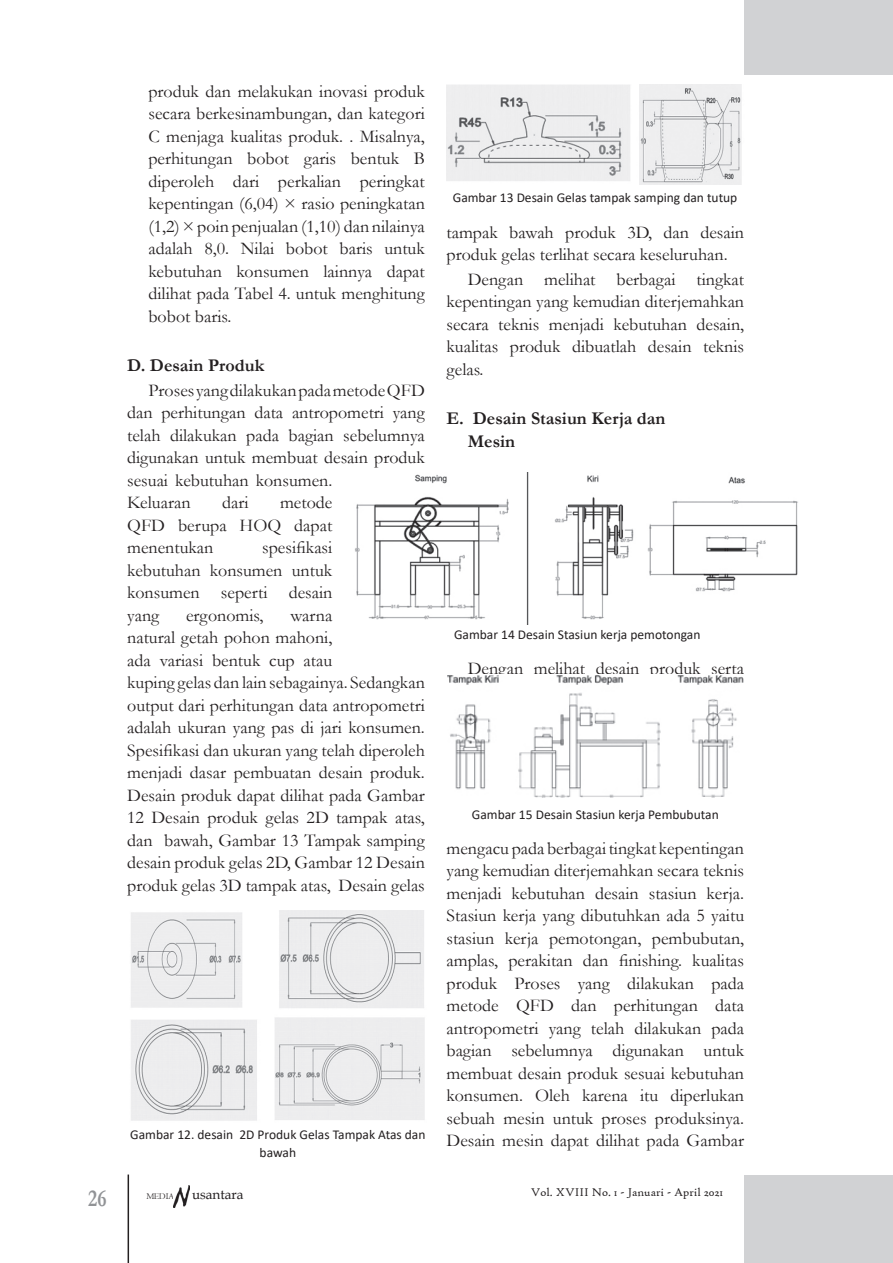
<style>
.page{position:relative;width:893px;height:1263px;background:#fff}
.page>*{position:absolute;margin:0;border:0;box-sizing:border-box;transform-origin:0 0}
.t1{font:700 24.3px "Garamond";color:#919396;scale:.8 1}
.t2{font:18px/22.5px "Garamond";color:#231f20;text-align:justify}
.t3{font:700 18px/22.5px "Garamond";color:#231f20}
.t4{font:13.5px/18px "Calibri";color:#231f20;text-align:center}
.t5{font:13.5px "Book Antiqua";color:#231f20}
.t6{font:12px "High Tower Text";color:#231f20}
.s1{font-family:"Centaur";font-size:9px}
</style>
<div class="page">
<div style="left:744px;top:0;width:149px;height:74px;background:#d1d2d4"></div>
<div style="left:744px;top:1176px;width:149px;height:87px;background:#d1d2d4"></div>
<hr style="left:128px;top:1174px;width:1px;height:89px;background:#231f20">
<img style="left:174px;top:1185px;width:16px;height:22px">
<img style="left:131px;top:910px;width:294px;height:211px">
<img style="left:447px;top:85px;width:295px;height:100px">
<img style="left:355px;top:473px;width:443px;height:151px">
<img style="left:447px;top:675px;width:297px;height:123px">
<p class="t2" style="left:148px;top:79px;width:278px">produk dan melakukan inovasi produk secara berkesinambungan, dan kategori C menjaga kualitas produk. . Misalnya, perhitungan bobot garis bentuk B diperoleh dari perkalian peringkat kepentingan (6,04) × rasio peningkatan (1,2) × poin penjualan (1,10) dan nilainya adalah 8,0. Nilai bobot baris untuk kebutuhan konsumen lainnya dapat dilihat pada Tabel 4. untuk menghitung bobot baris.</p>
<p class="t3" style="left:127px;top:354px;width:139px">D. Desain Produk</p>
<p class="t2" style="left:127px;top:378px;width:299px;text-align:left;text-indent:21px">Proses yang dilakukan pada metode QFD dan perhitungan data antropometri yang telah dilakukan pada bagian sebelumnya digunakan untuk membuat desain produk sesuai kebutuhan konsumen.<br>Keluaran</p>
<p class="t2" style="left:127px;top:491px;width:207px;text-indent:153px">metode QFD berupa HOQ dapat menentukan</p>
<p class="t2" style="left:222px;top:491px;width:28px">dari</p>
<p class="t2" style="left:127px;top:536px;width:207px;text-indent:135px">spesifikasi kebutuhan konsumen untuk konsumen seperti desain yang</p>
<p class="t2" style="left:186px;top:603px;width:79px">ergonomis,</p>
<p class="t2" style="left:127px;top:603px;width:299px;text-align:left;text-indent:163px">warna<br>natural getah pohon mahoni,<br>ada variasi bentuk cup atau<br>kuping gelas dan lain sebagainya. Sedangkan output dari perhitungan data antropometri adalah ukuran yang pas di jari konsumen.<br>Spesifikasi dan ukuran yang telah diperoleh menjadi dasar pembuatan desain produk.<br>Desain produk dapat dilihat pada Gambar 12 Desain produk gelas 2D tampak atas, dan bawah, Gambar 13 Tampak samping desain produk gelas 2D, Gambar 12 Desain produk gelas 3D tampak atas, Desain gelas</p>
<p class="t4" style="left:130px;top:1125px;width:297px">Gambar 12. desain 2D Produk Gelas Tampak Atas dan bawah</p>
<p class="t4" style="left:453px;top:188px;width:286px">Gambar 13 Desain Gelas tampak samping dan tutup</p>
<p class="t2" style="left:446px;top:220px;width:299px">tampak bawah produk 3D, dan desain produk gelas terlihat secara keseluruhan.</p>
<p class="t2" style="left:446px;top:267px;width:299px;text-indent:21px">Dengan melihat berbagai tingkat kepentingan yang kemudian diterjemahkan secara teknis menjadi kebutuhan desain, kualitas produk dibuatlah desain teknis gelas.</p>
<p class="t3" style="left:468px;top:407px;width:199px;text-indent:-21px">E. Desain Stasiun Kerja dan<br>Mesin</p>
<p class="t4" style="left:454px;top:625px;width:248px">Gambar 14 Desain Stasiun kerja pemotongan</p>
<p class="t2" style="left:468px;top:656px;width:278px">Dengan melihat desain produk serta</p>
<p class="t4" style="left:472px;top:805px;width:248px">Gambar 15 Desain Stasiun kerja Pembubutan</p>
<p class="t2" style="left:446px;top:836px;width:299px">mengacu pada berbagai tingkat kepentingan yang kemudian diterjemahkan secara teknis menjadi kebutuhan desain stasiun kerja.<br>Stasiun kerja yang dibutuhkan ada 5 yaitu stasiun kerja pemotongan, pembubutan, amplas, perakitan dan finishing. kualitas produk Proses yang dilakukan pada metode QFD dan perhitungan data antropometri yang telah dilakukan pada bagian sebelumnya digunakan untuk membuat desain produk sesuai kebutuhan konsumen. Oleh karena itu diperlukan sebuah mesin untuk proses produksinya.<br>Desain mesin dapat dilihat pada Gambar</p>
<h1 class="t1" style="left:88px;top:1181px;width:24px">26</h1>
<p class="t5" style="left:146px;top:1185px;width:99px"><span class="s1">MEDIA</span> usantara</p>
<p class="t6" style="left:531px;top:1185px;width:194px">Vol. XVIII No. 1 - Januari - April 2021</p>
</div>
